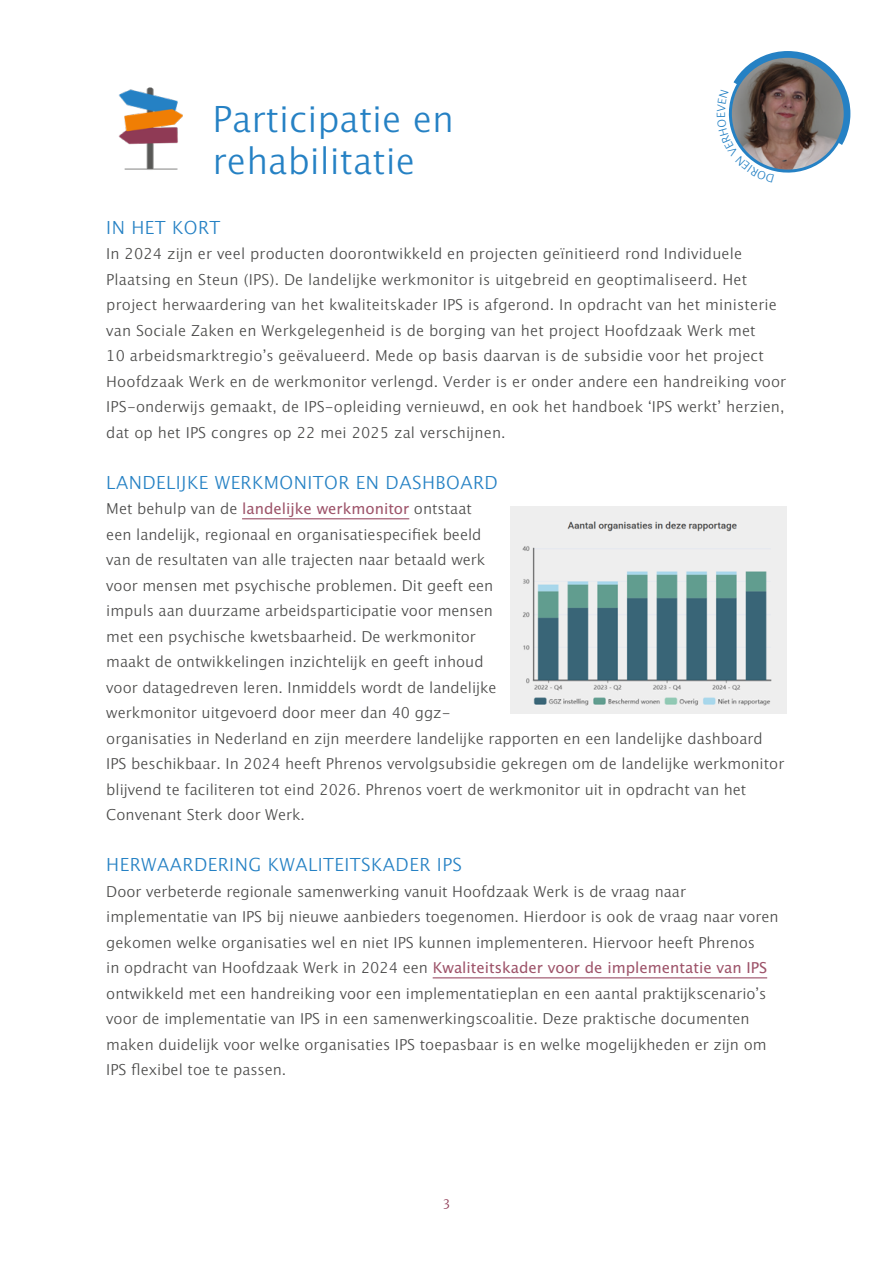
<style>
.page{position:relative;width:893px;height:1263px;background:#fff}
.page>*{position:absolute;margin:0;border:0;box-sizing:border-box;transform-origin:0 0}
.t1{font:300 36px/42px "Lucida Grande W1 G";color:#2581c4}
.t2{font:300 18px "Lucida Grande W1 G";letter-spacing:.025em;color:#2581c4}
.t3{font:300 15px/25.5px "Lucida Grande W1 G";color:#4a4a49}
.t4{font:300 12px "Merriweather";color:#8e3954}
.s1{font-weight:400;color:#9d5369}
</style>
<div class="page">
<hr style="left:242px;top:519px;width:167px;height:1px;background:#8e3954">
<hr style="left:433px;top:978px;width:334px;height:1px;background:#8e3954">
<img style="left:118px;top:87px;width:65px;height:83px">
<div style="left:725px;top:51px;width:125px;height:125px;border:7px solid #2581c4;border-radius:50%"></div>
<img style="left:510px;top:506px;width:277px;height:208px">
<svg style="left:725px;top:62px;width:126px;height:114px"></svg>
<h1 class="t1" style="left:213px;top:96px;width:243px">Participatie en rehabilitatie</h1>
<p class="t2" style="left:106px;top:213px;width:116px">IN HET KORT</p>
<p class="t3" style="left:106px;top:240px;width:681px">In 2024 zijn er veel producten doorontwikkeld en projecten geïnitieerd rond Individuele Plaatsing en Steun (IPS). De landelijke werkmonitor is uitgebreid en geoptimaliseerd. Het project herwaardering van het kwaliteitskader IPS is afgerond. In opdracht van het ministerie van Sociale Zaken en Werkgelegenheid is de borging van het project Hoofdzaak Werk met<br>10 arbeidsmarktregio’s geëvalueerd. Mede op basis daarvan is de subsidie voor het project Hoofdzaak Werk en de werkmonitor verlengd. Verder is er onder andere een handreiking voor IPS-onderwijs gemaakt, de IPS-opleiding vernieuwd, en ook het handboek ‘IPS werkt’ herzien, dat op het IPS congres op 22 mei 2025 zal verschijnen.</p>
<p class="t2" style="left:106px;top:468px;width:393px">LANDELIJKE WERKMONITOR EN DASHBOARD</p>
<p class="t3" style="left:106px;top:495px;width:679px">Met behulp van de <span class="s1">landelijke werkmonitor</span> ontstaat<br>een landelijk, regionaal en organisatiespecifiek beeld<br>van de resultaten van alle trajecten naar betaald werk<br>voor mensen met psychische problemen. Dit geeft een<br>impuls aan duurzame arbeidsparticipatie voor mensen<br>met een psychische kwetsbaarheid. De werkmonitor<br>maakt de ontwikkelingen inzichtelijk en geeft inhoud<br>voor datagedreven leren. Inmiddels wordt de landelijke<br>werkmonitor uitgevoerd door meer dan 40 ggz-<br>organisaties in Nederland en zijn meerdere landelijke rapporten en een landelijke dashboard IPS beschikbaar. In 2024 heeft Phrenos vervolgsubsidie gekregen om de landelijke werkmonitor blijvend te faciliteren tot eind 2026. Phrenos voert de werkmonitor uit in opdracht van het Convenant Sterk door Werk.</p>
<p class="t2" style="left:106px;top:851px;width:357px">HERWAARDERING KWALITEITSKADER IPS</p>
<p class="t3" style="left:106px;top:878px;width:674px">Door verbeterde regionale samenwerking vanuit Hoofdzaak Werk is de vraag naar implementatie van IPS bij nieuwe aanbieders toegenomen. Hierdoor is ook de vraag naar voren gekomen welke organisaties wel en niet IPS kunnen implementeren. Hiervoor heeft Phrenos<br>in opdracht van Hoofdzaak Werk in 2024 een <span class="s1">Kwaliteitskader voor de implementatie van IPS </span>ontwikkeld met een handreiking voor een implementatieplan en een aantal praktijkscenario’s voor de implementatie van IPS in een samenwerkingscoalitie. Deze praktische documenten maken duidelijk voor welke organisaties IPS toepasbaar is en welke mogelijkheden er zijn om IPS flexibel toe te passen.</p>
<p class="t4" style="left:443px;top:1194px;width:8px">3</p>
</div>
